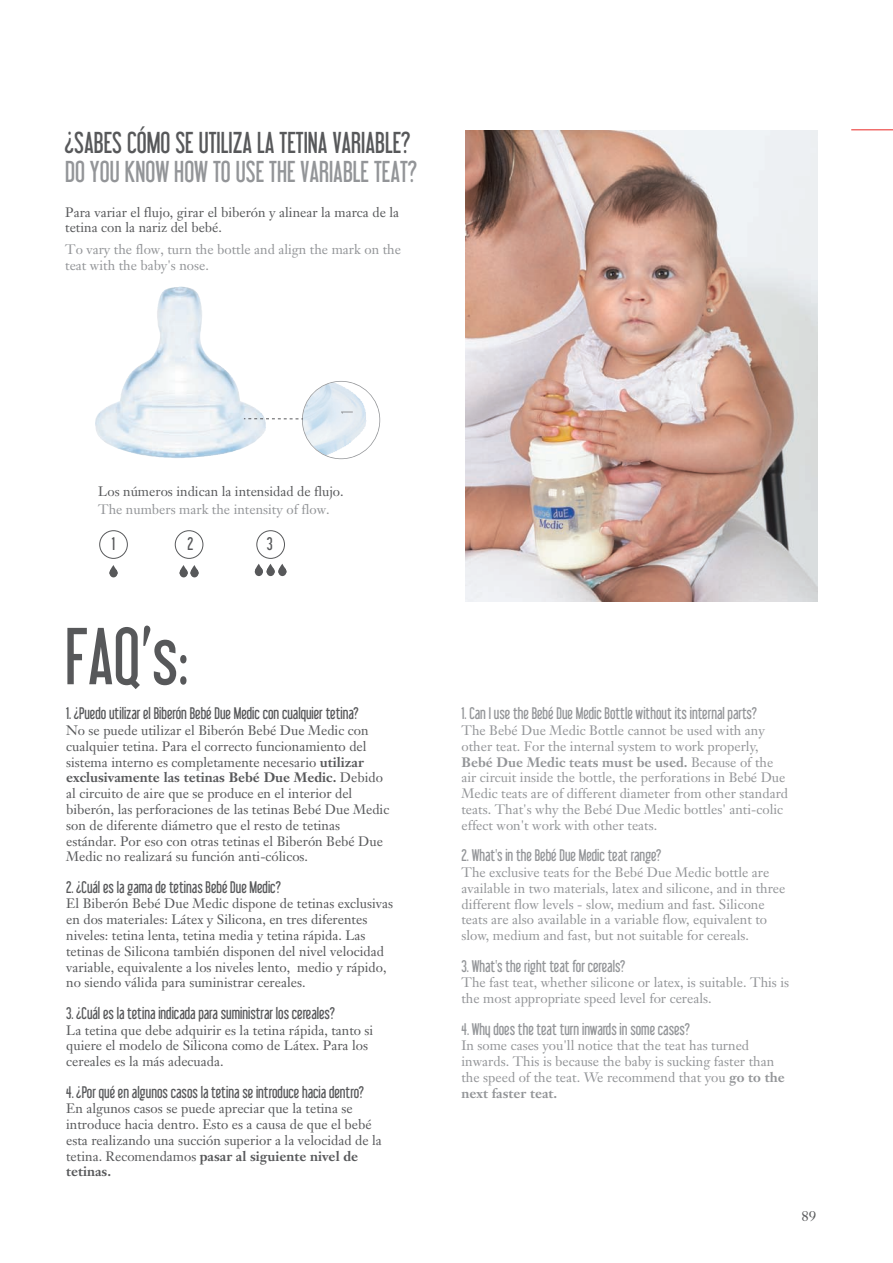
<style>
.page{position:relative;width:893px;height:1263px;background:#fff}
.page>*{position:absolute;margin:0;border:0;box-sizing:border-box;transform-origin:0 0}
.t1{font:72px "Libel Suit";color:#57585a}
.t2{font:27px "Libel Suit";color:#57585a}
.t3{font:27px "Libel Suit";color:#939598}
.t4{font:16.35px "Libel Suit";color:#57585a}
.t5{font:15px "Libel Suit";color:#57585a}
.t6{font:15px "Libel Suit";color:#939598}
.t7{font:14.25px "Janson Text";color:#57585a}
.t8{font:13.5px/15.8px "Janson Text";color:#57585a}
.t9{font:13.5px/15.8px "Janson Text";color:#939598}
.s1{font-weight:700}
</style>
<div class="page">
<hr style="left:851px;top:129px;width:42px;height:1px;background:#ea2824">
<img style="left:465px;top:131px;width:353px;height:471px">
<img style="left:95px;top:287px;width:83px;height:165px">
<svg style="left:244px;top:381px;width:136px;height:78px"></svg>
<svg style="left:109px;top:565px;width:9px;height:10px"></svg>
<div style="left:99px;top:530px;width:29px;height:29px;border:1px solid #57585a;border-radius:50%"></div>
<svg style="left:190px;top:569px;width:9px;height:8px"></svg>
<svg style="left:179px;top:565px;width:20px;height:10px"></svg>
<div style="left:175px;top:530px;width:28px;height:29px;border:1px solid #57585a;border-radius:50%"></div>
<svg style="left:254px;top:564px;width:33px;height:10px"></svg>
<div style="left:256px;top:530px;width:29px;height:29px;border:1px solid #57585a;border-radius:50%"></div>
<h2 class="t2" style="left:65px;top:127px;width:347px">¿SABES CÓMO SE UTILIZA LA TETINA VARIABLE?</h2>
<h2 class="t3" style="left:65px;top:155px;width:354px">DO YOU KNOW HOW TO USE THE VARIABLE TEAT?</h2>
<p class="t8" style="left:65px;top:204px;width:335px">Para variar el flujo, girar el biberón y alinear la marca de la tetina con la nariz del bebé.</p>
<p class="t9" style="left:65px;top:241px;width:337px">To vary the flow, turn the bottle and align the mark on the teat with the baby's nose.</p>
<p class="t8" style="left:98px;top:484px;width:247px">Los números indican la intensidad de flujo.</p>
<p class="t9" style="left:98px;top:502px;width:233px">The numbers mark the intensity of flow.</p>
<p class="t4" style="left:112px;top:534px;width:5px">1</p>
<p class="t4" style="left:187px;top:534px;width:7px">2</p>
<p class="t4" style="left:267px;top:534px;width:7px">3</p>
<h1 class="t1" style="left:65px;top:613px;width:125px">FAQ’s:</h1>
<p class="t5" style="left:66px;top:705px;width:294px">1. ¿Puedo utilizar el Biberón Bebé Due Medic con cualquier tetina?</p>
<p class="t8" style="left:66px;top:722px;width:325px">No se puede utilizar el Biberón Bebé Due Medic con cualquier tetina. Para el correcto funcionamiento del sistema interno es completamente necesario <span class="s1">utilizar exclusivamente las tetinas Bebé Due Medic.</span> Debido al circuito de aire que se produce en el interior del biberón, las perforaciones de las tetinas Bebé Due Medic son de diferente diámetro que el resto de tetinas estándar. Por eso con otras tetinas el Biberón Bebé Due Medic no realizará su función anti-cólicos.</p>
<p class="t5" style="left:66px;top:878px;width:216px">2. ¿Cuál es la gama de tetinas Bebé Due Medic?</p>
<p class="t8" style="left:66px;top:896px;width:328px">El Biberón Bebé Due Medic dispone de tetinas exclusivas en dos materiales: Látex y Silicona, en tres diferentes niveles: tetina lenta, tetina media y tetina rápida. Las tetinas de Silicona también disponen del nivel velocidad variable, equivalente a los niveles lento, medio y rápido, no siendo válida para suministrar cereales.</p>
<p class="t5" style="left:66px;top:1004px;width:270px">3. ¿Cuál es la tetina indicada para suministrar los cereales?</p>
<p class="t8" style="left:66px;top:1022px;width:309px">La tetina que debe adquirir es la tetina rápida, tanto si quiere el modelo de Silicona como de Látex. Para los cereales es la más adecuada.</p>
<p class="t5" style="left:66px;top:1083px;width:299px">4. ¿Por qué en algunos casos la tetina se introduce hacia dentro?</p>
<p class="t8" style="left:66px;top:1100px;width:317px">En algunos casos se puede apreciar que la tetina se introduce hacia dentro. Esto es a causa de que el bebé esta realizando una succión superior a la velocidad de la tetina. Recomendamos <span class="s1">pasar al siguiente nivel de tetinas.</span></p>
<p class="t6" style="left:461px;top:705px;width:297px">1. Can I use the Bebé Due Medic Bottle without its internal parts?</p>
<p class="t9" style="left:461px;top:722px;width:328px">The Bebé Due Medic Bottle cannot be used with any other teat. For the internal system to work properly, <span class="s1">Bebé Due Medic teats must be used.</span> Because of the air circuit inside the bottle, the perforations in Bebé Due Medic teats are of different diameter from other standard teats. That's why the Bebé Due Medic bottles' anti-colic effect won't work with other teats.</p>
<p class="t6" style="left:461px;top:846px;width:201px">2. What's in the Bebé Due Medic teat range?</p>
<p class="t9" style="left:461px;top:864px;width:325px">The exclusive teats for the Bebé Due Medic bottle are available in two materials, latex and silicone, and in three different flow levels - slow, medium and fast. Silicone teats are also available in a variable flow, equivalent to slow, medium and fast, but not suitable for cereals.</p>
<p class="t6" style="left:461px;top:957px;width:165px">3. What's the right teat for cereals?</p>
<p class="t9" style="left:461px;top:974px;width:329px">The fast teat, whether silicone or latex, is suitable. This is the most appropriate speed level for cereals.</p>
<p class="t6" style="left:461px;top:1020px;width:230px">4. Why does the teat turn inwards in some cases?</p>
<p class="t9" style="left:461px;top:1037px;width:325px">In some cases you'll notice that the teat has turned inwards. This is because the baby is sucking faster than the speed of the teat. We recommend that you <span class="s1">go to the next faster teat.</span></p>
<p class="t7" style="left:802px;top:1206px;width:16px">89</p>
</div>
